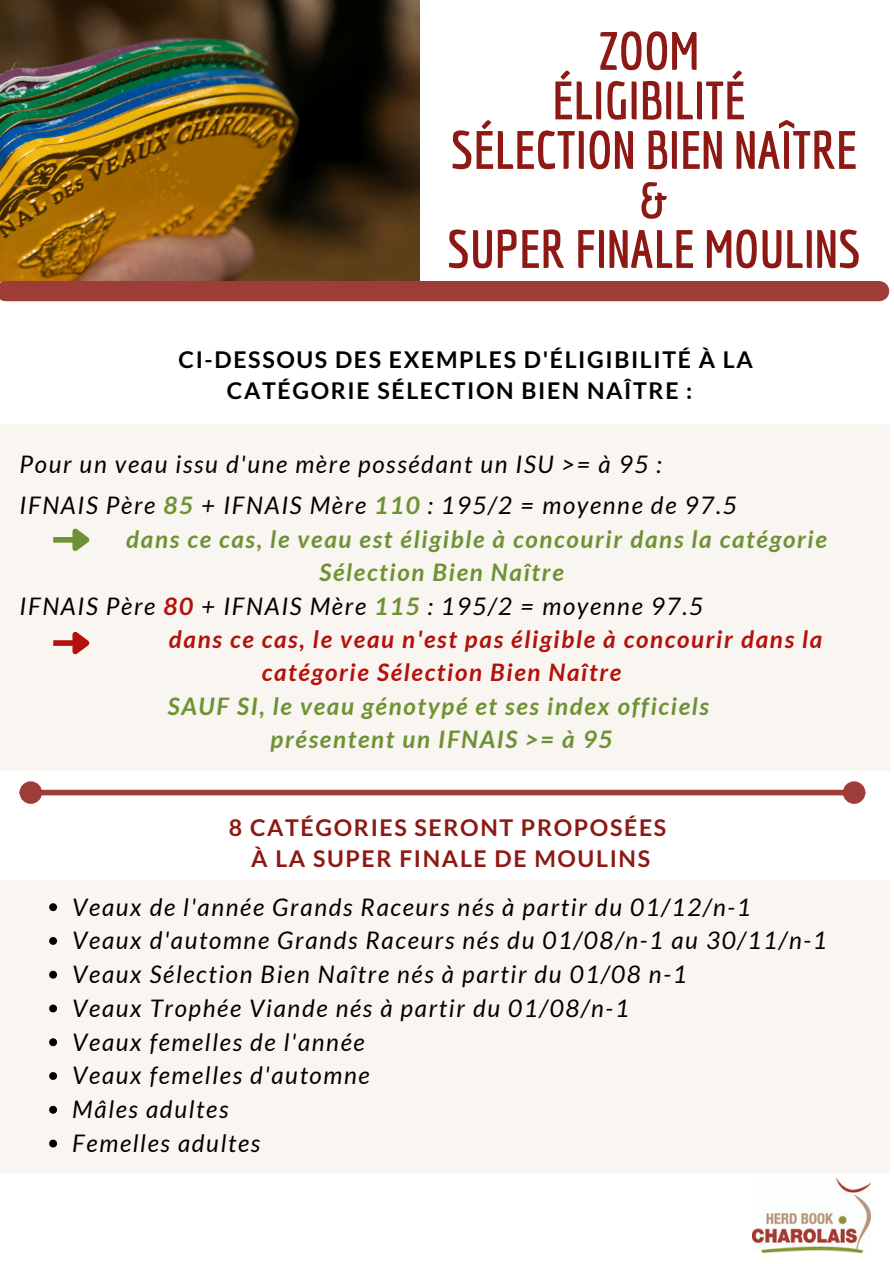
<style>
.page{position:relative;width:894px;height:1264px;background:#fff}
.page>*{position:absolute;margin:0;border:0;box-sizing:border-box;transform-origin:0 0}
.t1{font:700 52.5px/49.5px "Economica";color:#8c1914;text-align:center}
.t2{font:italic 24.15px "Lato";letter-spacing:.07em;color:#000}
.t3{font:italic 700 24.15px/33.5px "Lato";letter-spacing:.07em;color:#6e9233}
.t4{font:italic 700 24.15px/33.5px "Lato";letter-spacing:.07em;color:#b2110c}
.t5{font:700 23.1px/31.5px "Lato";letter-spacing:.07em;color:#000;text-align:center}
.t6{font:700 23.1px/31.5px "Lato";letter-spacing:.07em;color:#8c1914;text-align:center}
.s1{font-weight:700;color:#6e9233}
.s2{font-weight:700;color:#b2110c}
</style>
<div class="page">
<img style="left:0;top:0;width:419px;height:281px">
<div style="left:0;top:423px;width:888px;height:347px;background:#f9f5f1"></div>
<img style="left:752px;top:1178px;width:118px;height:74px">
<div style="left:6px;top:281px;width:872px;height:20px;background:#9e3d37"></div>
<div style="left:0;top:880px;width:888px;height:294px;background:#f9f5f1"></div>
<svg style="left:49px;top:903px;width:8px;height:8px"></svg>
<svg style="left:49px;top:937px;width:8px;height:7px"></svg>
<svg style="left:49px;top:970px;width:8px;height:8px"></svg>
<svg style="left:49px;top:1004px;width:8px;height:8px"></svg>
<svg style="left:49px;top:1038px;width:8px;height:8px"></svg>
<svg style="left:49px;top:1072px;width:8px;height:7px"></svg>
<svg style="left:49px;top:1105px;width:8px;height:8px"></svg>
<svg style="left:49px;top:1139px;width:8px;height:8px"></svg>
<div style="left:53px;top:537px;width:21px;height:5px;background:#6e9233"></div>
<svg style="left:67px;top:528px;width:23px;height:23px"></svg>
<div style="left:53px;top:640px;width:21px;height:6px;background:#b2110c"></div>
<svg style="left:67px;top:631px;width:23px;height:24px"></svg>
<div style="left:41px;top:789px;width:803px;height:6px;background:#9e3d37"></div>
<div style="left:22px;top:784px;width:17px;height:17px;background:#9e3d37;border-radius:50%"></div>
<div style="left:20px;top:781px;width:22px;height:22px;border:6px solid #9e3d37;border-radius:50%"></div>
<div style="left:845px;top:784px;width:17px;height:17px;background:#9e3d37;border-radius:50%"></div>
<div style="left:842px;top:781px;width:23px;height:22px;border:6px solid #9e3d37;border-radius:50%"></div>
<p class="t1" style="left:447px;top:25px;width:415px">ZOOM<br>ÉLIGIBILITÉ<br>SÉLECTION BIEN NAÎTRE &amp;<br>SUPER FINALE MOULINS</p>
<p class="t5" style="left:178px;top:343px;width:575px">CI-DESSOUS DES EXEMPLES D'ÉLIGIBILITÉ À LA<br>CATÉGORIE SÉLECTION BIEN NAÎTRE :</p>
<p class="t2" style="left:20px;top:448px;width:643px">Pour un veau issu d'une mère possédant un ISU &gt;= à 95 :</p>
<p class="t2" style="left:20px;top:490px;width:718px">IFNAIS Père <span class="s1">85</span> + IFNAIS Mère <span class="s1">110</span> : 195/2 = moyenne de 97.5</p>
<p class="t3" style="left:319px;top:521px;width:509px;text-indent:-193px">dans ce cas, le veau est éligible à concourir dans la catégorie<br>Sélection Bien Naître</p>
<p class="t2" style="left:20px;top:590px;width:685px">IFNAIS Père <span class="s2">80</span> + IFNAIS Mère <span class="s1">115</span> : 195/2 = moyenne 97.5</p>
<p class="t4" style="left:262px;top:622px;width:562px;text-indent:-93px">dans ce cas, le veau n'est pas éligible à concourir dans la catégorie Sélection Bien Naître</p>
<p class="t3" style="left:168px;top:688px;width:542px">SAUF SI, le veau génotypé et ses index officiels</p>
<h2 class="t3" style="left:270px;top:722px;width:343px">présentent un IFNAIS &gt;= à 95</h2>
<h2 class="t6" style="left:229px;top:811px;width:438px">8 CATÉGORIES SERONT PROPOSÉES<br>À LA SUPER FINALE DE MOULINS</h2>
<p class="t2" style="left:72px;top:891px;width:680px">Veaux de l'année Grands Raceurs nés à partir du 01/12/n-1</p>
<p class="t2" style="left:72px;top:925px;width:756px">Veaux d'automne Grands Raceurs nés du 01/08/n-1 au 30/11/n-1</p>
<p class="t2" style="left:72px;top:959px;width:616px">Veaux Sélection Bien Naître nés à partir du 01/08 n-1</p>
<p class="t2" style="left:72px;top:993px;width:558px">Veaux Trophée Viande nés à partir du 01/08/n-1</p>
<p class="t2" style="left:72px;top:1026px;width:294px">Veaux femelles de l'année</p>
<p class="t2" style="left:72px;top:1060px;width:299px">Veaux femelles d'automne</p>
<p class="t2" style="left:72px;top:1094px;width:158px">Mâles adultes</p>
<p class="t2" style="left:72px;top:1128px;width:189px">Femelles adultes</p>
</div>
